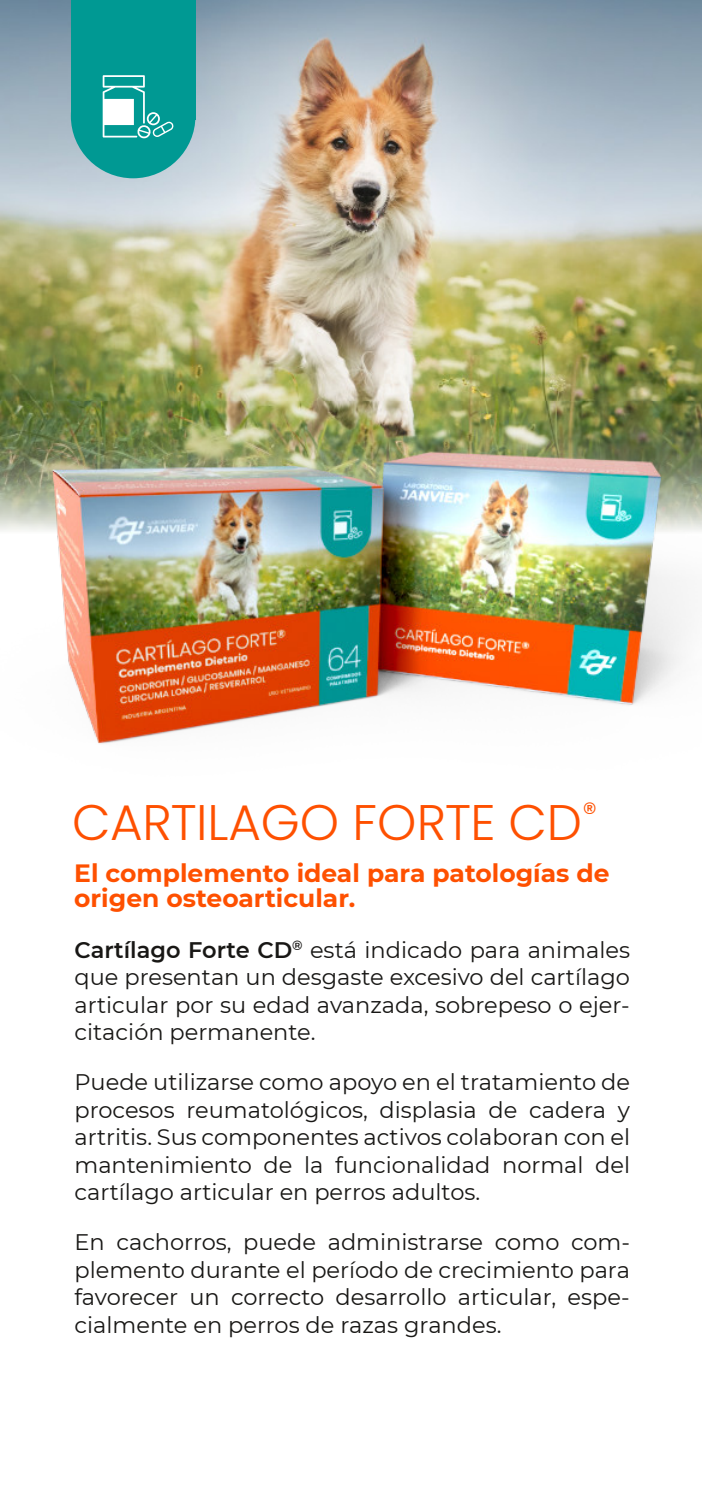
<style>
.page{position:relative;width:702px;height:1489px;background:#fff}
.page>*{position:absolute;margin:0;border:0;box-sizing:border-box;transform-origin:0 0}
.t1{font:300 50px "Poppins";letter-spacing:-.005em;color:#fe5000}
.t2{font:700 25px/25px "Montserrat";color:#fe5000}
.t3{font:22.5px/27.5px "Montserrat";color:#181715;text-align:justify}
.s1{font-weight:600}
</style>
<div class="page">
<img style="left:0;top:0;width:702px;height:402px">
<div style="left:71px;top:54px;width:124px;height:124px;background:#009993;border-radius:50%"></div>
<div style="left:71px;top:0;width:124px;height:120px;background:#009993"></div>
<svg style="left:103px;top:75px;width:71px;height:63px"></svg>
<img style="left:0;top:402px;width:702px;height:342px">
<h1 class="t1" style="left:72px;top:787px;width:526px">CARTILAGO FORTE CD<sup>®</sup></h1>
<p class="t2" style="left:74px;top:860px;width:537px">El complemento ideal para patologías de origen osteoarticular.</p>
<p class="t3" style="left:74px;top:936px;width:557px"><span class="s1">Cartílago Forte CD</span><sup>®</sup> está indicado para animales que presentan un desgaste excesivo del cartílago articular por su edad avanzada, sobrepeso o ejer&shy;citación permanente.</p>
<p class="t3" style="left:74px;top:1068px;width:557px">Puede utilizarse como apoyo en el tratamiento de procesos reumatológicos, displasia de cadera y artritis. Sus componentes activos colaboran con el mantenimiento de la funcionalidad normal del cartílago articular en perros adultos.</p>
<p class="t3" style="left:74px;top:1228px;width:557px">En cachorros, puede administrarse como com&shy;plemento durante el período de crecimiento para favorecer un correcto desarrollo articular, espe&shy;cialmente en perros de razas grandes.</p>
</div>
